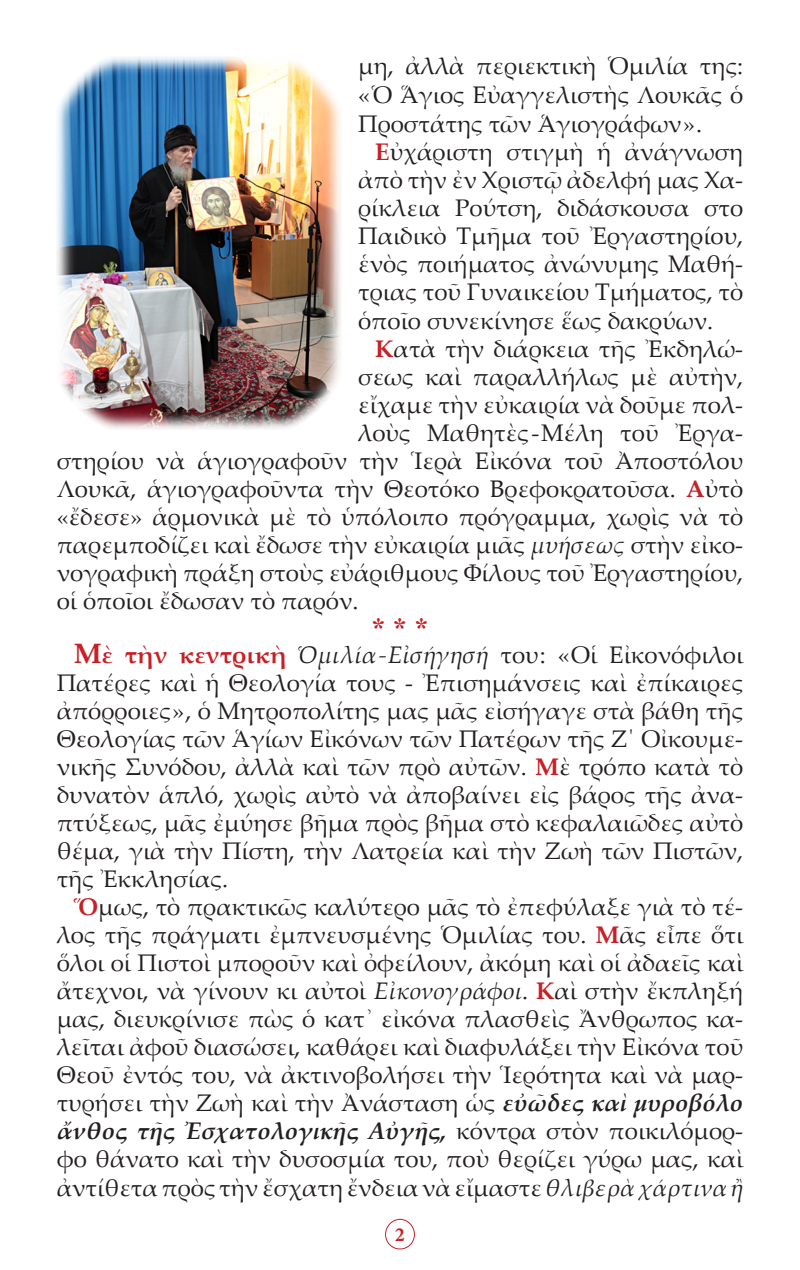
<style>
.page{position:relative;width:800px;height:1270px;background:#fff}
.page>*{position:absolute;margin:0;border:0;box-sizing:border-box;transform-origin:0 0}
.t1{font:28px "CTOS New Times Bold Test 1";color:#c72026}
.t2{font:24px/28px "Palatino Linotype";color:#231f20;text-align:justify}
.t3{font:700 20px "Minion Pro";color:#c72026}
.s1{font-weight:700;color:#c72026}
.s2{font-style:italic}
.s3{font-weight:700;font-size:28px;color:#c72026}
.s4{font-weight:700;font-style:italic}
</style>
<div class="page">
<div style="left:385px;top:1219px;width:30px;height:30px;border:1px solid #c72026;border-radius:50%"></div>
<img style="left:57px;top:57px;width:284px;height:372px">
<p class="t2" style="left:358px;top:51px;width:387px;line-height:28.8px">μη, ἀλλὰ περιεκτικὴ Ὁμιλία της: «Ὁ Ἅγιος Εὐαγγελιστὴς Λουκᾶς ὁ Προστάτης τῶν Ἁγιογράφων».</p>
<p class="t2" style="left:358px;top:137px;width:387px;text-indent:17px"><span class="s1">Ε</span>ὐχάριστη στιγμὴ ἡ ἀνάγνωση ἀπὸ τὴν ἐν Χριστῷ ἀδελφή μας Χα&shy;ρίκλεια Ρούτση, διδάσκουσα στο Παιδικὸ Τμῆμα τοῦ Ἐργαστηρίου, ἑνὸς ποιήματος ἀνώνυμης Μαθή&shy;τριας τοῦ Γυναικείου Τμήματος, τὸ ὁποῖο συνεκίνησε ἕως δακρύων.</p>
<p class="t2" style="left:375px;top:334px;width:370px"><span class="s1">Κ</span>ατὰ τὴν διάρκεια τῆς Ἐκδηλώ-</p>
<p class="t2" style="left:358px;top:362px;width:387px">σεως καὶ παραλλήλως μὲ αὐτὴν,</p>
<p class="t2" style="left:358px;top:390px;width:387px">εἴχαμε τὴν εὐκαιρία νὰ δοῦμε πολ-</p>
<p class="t2" style="left:358px;top:418px;width:387px">λοὺς Μαθητὲς-Μέλη τοῦ Ἐργα-</p>
<p class="t2" style="left:57px;top:446px;width:688px">στηρίου νὰ ἁγιογραφοῦν τὴν Ἱερὰ Εἰκόνα τοῦ Ἀποστόλου</p>
<p class="t2" style="left:57px;top:474px;width:688px">Λουκᾶ, ἁγιογραφοῦντα τὴν Θεοτόκο Βρεφοκρατοῦσα. <span class="s1">Α</span>ὐτὸ</p>
<p class="t2" style="left:57px;top:502px;width:688px">«ἔδεσε» ἁρμονικὰ μὲ τὸ ὑπόλοιπο πρόγραμμα, χωρὶς νὰ τὸ</p>
<p class="t2" style="left:57px;top:530px;width:688px">παρεμποδίζει καὶ ἔδωσε τὴν εὐκαιρία μιᾶς <span class="s2">μυήσεως</span> στὴν εἰκο-</p>
<p class="t2" style="left:57px;top:558px;width:688px">νογραφικὴ πράξη στοὺς εὐάριθμους Φίλους τοῦ Ἐργαστηρίου,</p>
<p class="t2" style="left:57px;top:586px;width:303px">οἱ ὁποῖοι ἔδωσαν τὸ παρόν.</p>
<p class="t1" style="left:371px;top:612px;width:59px">* * *</p>
<p class="t2" style="left:57px;top:640px;width:688px;text-indent:17px"><span class="s3">Μ</span><span class="s1">ὲ τὴν κεντρικὴ</span> <span class="s2">Ὁμιλία-Εἰσήγησή</span> του: «Οἱ Εἰκονόφιλοι Πατέρες καὶ ἡ Θεολογία τους - Ἐπισηµάνσεις καὶ ἐπίκαιρες ἀπόρροιες», ὁ Μητροπολίτης μας μᾶς εἰσήγαγε στὰ βάθη τῆς Θεολογίας τῶν Ἁγίων Εἰκόνων τῶν Πατέρων τῆς Ζ΄ Οἰκουμε&shy;νικῆς Συνόδου, ἀλλὰ καὶ τῶν πρὸ αὐτῶν. <span class="s1">Μ</span>ὲ τρόπο κατὰ τὸ δυνατὸν ἁπλό, χωρὶς αὐτὸ νὰ ἀποβαίνει εἰς βάρος τῆς ἀνα&shy;πτύξεως, μᾶς ἐμύησε βῆμα πρὸς βῆμα στὸ κεφαλαιῶδες αὐτὸ θέμα, γιὰ τὴν Πίστη, τὴν Λατρεία καὶ τὴν Ζωὴ τῶν Πιστῶν, τῆς Ἐκκλησίας.</p>
<p class="t2" style="left:57px;top:892px;width:688px;text-indent:17px"><span class="s1">Ὅ</span>μως, τὸ πρακτικῶς καλύτερο μᾶς τὸ ἐπεφύλαξε γιὰ τὸ τέ&shy;λος τῆς πράγματι ἐμπνευσμένης Ὁμιλίας του. <span class="s1">Μ</span>ᾶς εἶπε ὅτι ὅλοι οἱ Πιστοὶ μποροῦν καὶ ὀφείλουν, ἀκόμη καὶ οἱ ἀδαεῖς καὶ ἄτεχνοι, νὰ γίνουν κι αὐτοὶ <span class="s2">Εἰκονογράφοι</span>. <span class="s1">Κ</span>αὶ στὴν ἔκπληξή μας, διευκρίνισε πὼς ὁ κατ᾿ εἰκόνα πλασθεὶς Ἄνθρωπος κα&shy;λεῖται ἀφοῦ διασώσει, καθάρει καὶ διαφυλάξει τὴν Εἰκόνα τοῦ Θεοῦ ἐντός του, νὰ ἀκτινοβολήσει τὴν Ἱερότητα καὶ νὰ μαρ&shy;τυρήσει τὴν Ζωὴ καὶ τὴν Ἀνάσταση ὡς <span class="s4">εὐῶδες καὶ μυροβόλο ἄνθος τῆς Ἐσχατολογικῆς Αὐγῆς,</span> κόντρα στὸν ποικιλόμορ&shy;φο θάνατο καὶ τὴν δυσοσμία του, ποὺ θερίζει γύρω μας, καὶ ἀντίθετα πρὸς τὴν ἔσχατη ἔνδεια νὰ εἴμαστε <span class="s2">θλιβερὰ χάρτινα ἢ</span></p>
<p class="t3" style="left:395px;top:1220px;width:11px">2</p>
</div>
